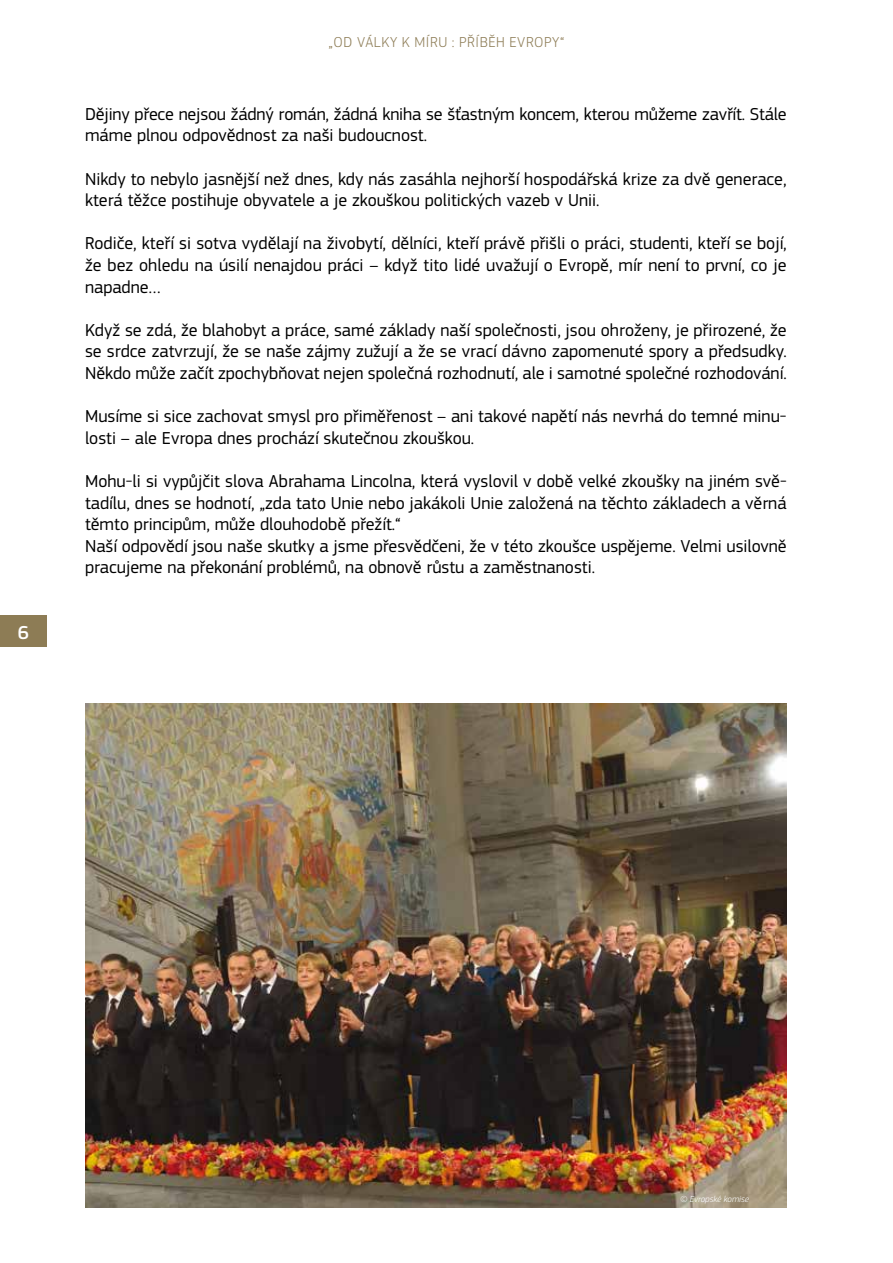
<style>
.page{position:relative;width:893px;height:1263px;background:#fff}
.page>*{position:absolute;margin:0;border:0;box-sizing:border-box;transform-origin:0 0}
.t1{font:500 19.5px "EC Square Sans Pro";color:#fff}
.t2{font:18px/21.6px "EC Square Sans Pro";color:#000}
.t3{font:300 15px "EC Square Sans Pro";letter-spacing:.04em;color:#8d7c55}
.t4{font:italic 300 9px "EC Square Sans Pro";color:#fff}
</style>
<div class="page">
<div style="left:0;top:616px;width:47px;height:31px;background:#8d7c55"></div>
<img style="left:85px;top:703px;width:702px;height:504px">
<p class="t1" style="left:18px;top:621px;width:13px">6</p>
<p class="t3" style="left:329px;top:33px;width:237px">„OD VÁLKY K MÍRU : PŘÍBĚH EVROPY“</p>
<p class="t2" style="left:85px;top:103px;width:703px">Dějiny přece nejsou žádný román, žádná kniha se šťastným koncem, kterou můžeme zavřít. Stále máme plnou odpovědnost za naši budoucnost.</p>
<p class="t2" style="left:85px;top:168px;width:703px">Nikdy to nebylo jasnější než dnes, kdy nás zasáhla nejhorší hospodářská krize za dvě generace, která těžce postihuje obyvatele a je zkouškou politických vazeb v Unii.</p>
<p class="t2" style="left:85px;top:233px;width:703px;text-align:justify">Rodiče, kteří si sotva vydělají na živobytí, dělníci, kteří právě přišli o práci, studenti, kteří se bojí, že bez ohledu na úsilí nenajdou práci – když tito lidé uvažují o Evropě, mír není to první, co je napadne…</p>
<p class="t2" style="left:85px;top:319px;width:703px;text-align:justify">Když se zdá, že blahobyt a práce, samé základy naší společnosti, jsou ohroženy, je přirozené, že se srdce zatvrzují, že se naše zájmy zužují a že se vrací dávno zapomenuté spory a předsudky.<br>Někdo může začít zpochybňovat nejen společná rozhodnutí, ale i samotné společné rozhodování.</p>
<p class="t2" style="left:85px;top:406px;width:703px">Musíme si sice zachovat smysl pro přiměřenost – ani takové napětí nás nevrhá do temné minu&shy;losti – ale Evropa dnes prochází skutečnou zkouškou.</p>
<p class="t2" style="left:85px;top:470px;width:703px">Mohu-li si vypůjčit slova Abrahama Lincolna, která vyslovil v době velké zkoušky na jiném svě&shy;tadílu, dnes se hodnotí, „zda tato Unie nebo jakákoli Unie založená na těchto základech a věrná těmto principům, může dlouhodobě přežít.“<br>Naší odpovědí jsou naše skutky a jsme přesvědčeni, že v této zkoušce uspějeme. Velmi usilovně pracujeme na překonání problémů, na obnově růstu a zaměstnanosti.</p>
<p class="t4" style="left:680px;top:1193px;width:70px">© Evropské komise</p>
</div>
